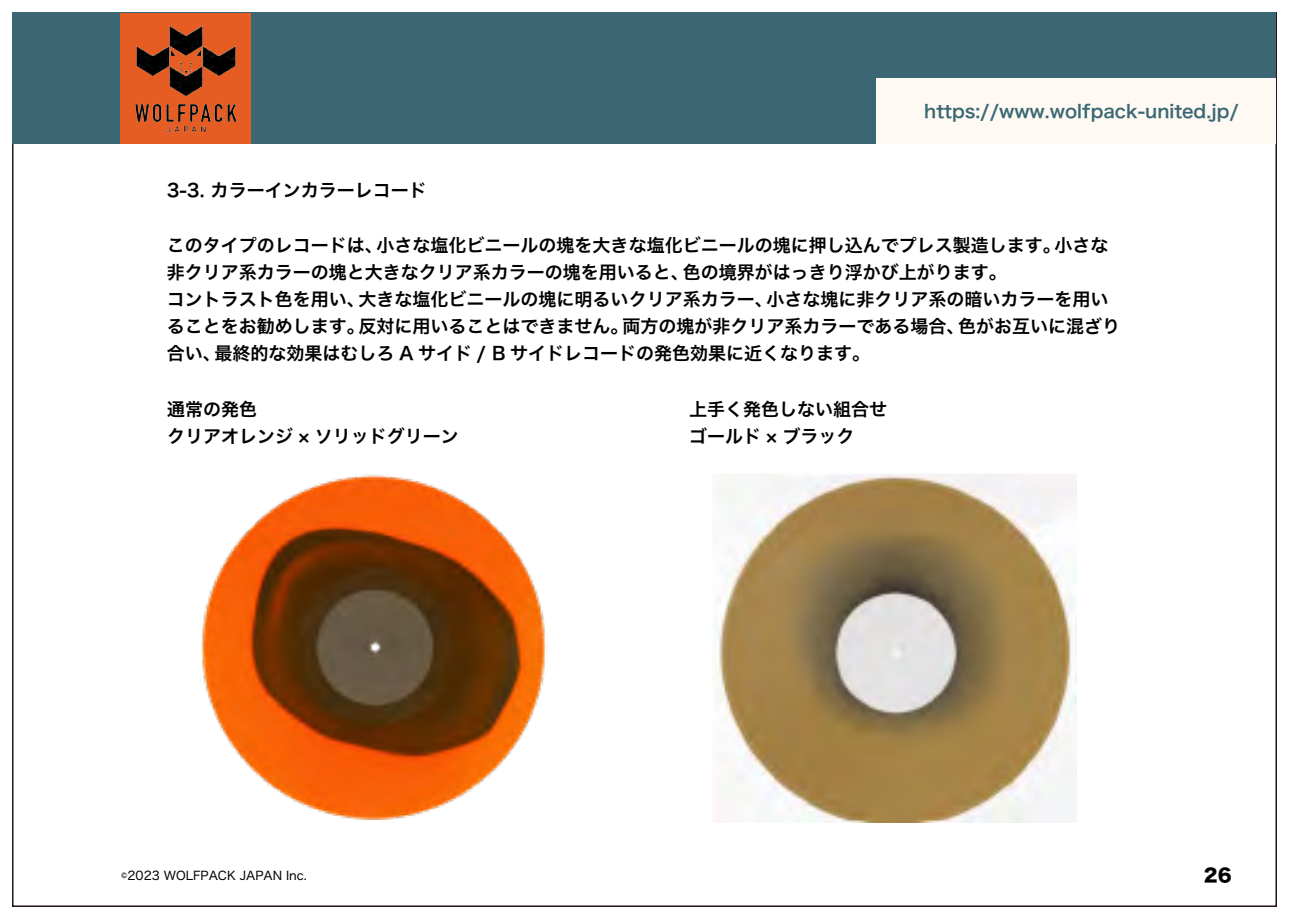
<style>
.page{position:relative;width:1289px;height:919px;background:#fff}
.page>*{position:absolute;margin:0;border:0;box-sizing:border-box;transform-origin:0 0}
.t1{font:18px/27px "Hiragino Sans W6";color:#000}
.t2{font:18px "Hiragino Sans W6";color:#3b6774}
.t3{font:18px "Hira Kaku Std W8";color:#000}
.t4{font:12px "Hiragino Sans W4";color:#000}
</style>
<div class="page">
<div style="left:13px;top:13px;width:1263px;height:131px;background:#3b6774"></div>
<div style="left:121px;top:14px;width:130px;height:130px;background:#e55d23"></div>
<div style="left:876px;top:78px;width:400px;height:66px;background:#fefaf3"></div>
<img style="left:135px;top:25px;width:102px;height:108px">
<img style="left:201px;top:474px;width:346px;height:345px">
<img style="left:713px;top:474px;width:363px;height:348px">
<p class="t2" style="left:924px;top:95px;width:316px">https://www.wolfpack-united.jp/</p>
<p class="t1" style="left:167px;top:176px;width:261px">3-3. カラーインカラーレコード</p>
<p class="t1" style="left:167px;top:230px;width:955px">このタイプのレコードは、小さな塩化ビニールの塊を大きな塩化ビニールの塊に押し込んでプレス製造します。小さな非クリア系カラーの塊と大きなクリア系カラーの塊を用いると、色の境界がはっきり浮かび上がります。<br>コントラスト色を用い、大きな塩化ビニールの塊に明るいクリア系カラー、小さな塊に非クリア系の暗いカラーを用いることをお勧めします。反対に用いることはできません。両方の塊が非クリア系カラーである場合、色がお互いに混ざり合い、最終的な効果はむしろ A サイド / B サイドレコードの発色効果に近くなります。</p>
<p class="t1" style="left:167px;top:395px;width:293px">通常の発色<br>クリアオレンジ × ソリッドグリーン</p>
<p class="t1" style="left:689px;top:394px;width:199px">上手く発色しない組合せゴールド × ブラック</p>
<p class="t4" style="left:121px;top:864px;width:188px">©2023 WOLFPACK JAPAN Inc.</p>
<p class="t3" style="left:1203px;top:865px;width:29px">26</p>
</div>
